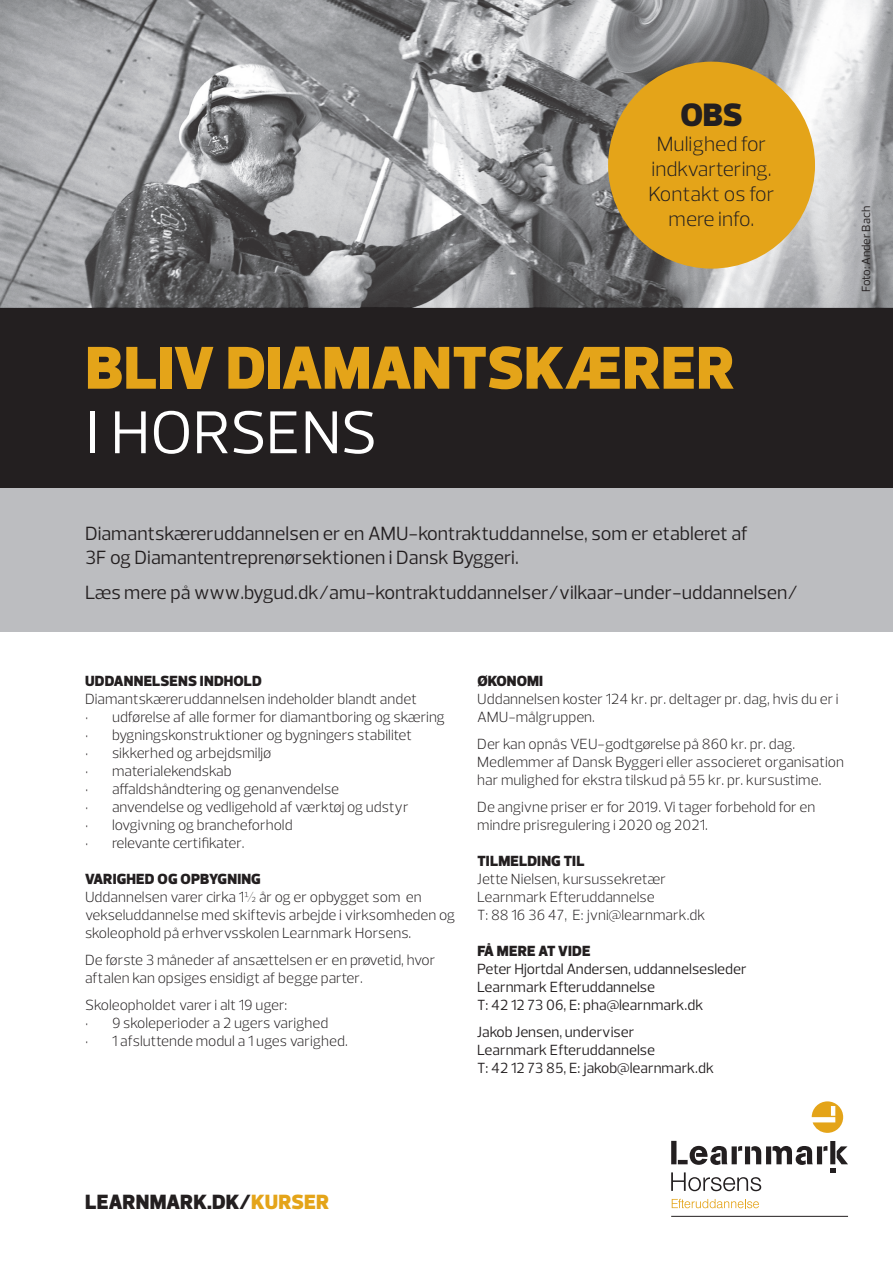
<style>
.page{position:relative;width:893px;height:1263px;background:#fff}
.page>*{position:absolute;margin:0;border:0;box-sizing:border-box;transform-origin:0 0}
.t1{font:900 61.5px "Prelo";color:#e4a419}
.t2{font:61.5px "Prelo";letter-spacing:-.005em;color:#fff}
.t3{font:900 33px "Prelo";color:#231f20}
.t4{font:300 21px/25.2px "Prelo";color:#231f20;text-align:center}
.t5{font:900 21px "Prelo";letter-spacing:.015em;color:#231f20}
.t6{font:19.5px/24px "Prelo";color:#231f20}
.t7{font:300 15px/18px "Prelo";color:#231f20}
.t8{font:15px/18px "Prelo";color:#231f20}
.t9{font:900 15px "Prelo";color:#231f20}
.t10{font:12px "Prelo";color:#231f20}
.s1{font-weight:900}
.s2{color:#e4a419}
</style>
<div class="page">
<div style="left:0;top:308px;width:893px;height:180px;background:#231f20"></div>
<img style="left:0;top:0;width:893px;height:308px">
<svg style="left:671px;top:1141px;width:177px;height:50px"></svg>
<svg style="left:812px;top:1101px;width:31px;height:32px"></svg>
<hr style="left:671px;top:1216px;width:177px;height:1px;background:#231f20">
<svg style="left:672px;top:1199px;width:87px;height:9px"></svg>
<div style="left:0;top:488px;width:893px;height:143px;background:#bcbdc0"></div>
<div style="left:608px;top:62px;width:207px;height:207px;background:#e4a419;border-radius:50%"></div>
<p class="t3" style="left:681px;top:94px;width:63px">OBS</p>
<p class="t4" style="left:649px;top:131px;width:127px">Mulighed for indkvartering.<br>Kontakt os for mere info.</p>
<p class="t1" style="left:85px;top:330px;width:650px">BLIV DIAMANTSKÆRER</p>
<p class="t2" style="left:85px;top:395px;width:293px">I HORSENS</p>
<p class="t10" style="left:859px;top:292px;width:87px;rotate:-90deg">Foto: Ander Bach</p>
<p class="t6" style="left:85px;top:522px;width:664px">Diamantskæreruddannelsen er en AMU-kontraktuddannelse, som er etableret af<br>3F og Diamantentreprenørsektionen i Dansk Byggeri.</p>
<p class="t6" style="left:85px;top:580px;width:714px">Læs mere på www.bygud.dk/amu-kontraktuddannelser/vilkaar-under-uddannelsen/</p>
<p class="t9" style="left:85px;top:672px;width:178px">UDDANNELSENS INDHOLD</p>
<p class="t7" style="left:85px;top:690px;width:333px">Diamantskæreruddannelsen indeholder blandt andet</p>
<p class="t7" style="left:85px;top:708px;width:361px">• udførelse af alle former for diamantboring og skæring</p>
<p class="t7" style="left:85px;top:726px;width:329px">• bygningskonstruktioner og bygningers stabilitet</p>
<p class="t7" style="left:85px;top:744px;width:188px">• sikkerhed og arbejdsmiljø</p>
<p class="t7" style="left:85px;top:762px;width:148px">• materialekendskab</p>
<p class="t7" style="left:85px;top:780px;width:256px">• affaldshåndtering og genanvendelse</p>
<p class="t7" style="left:85px;top:798px;width:325px">• anvendelse og vedligehold af værktøj og udstyr</p>
<p class="t7" style="left:85px;top:816px;width:209px">• lovgivning og brancheforhold</p>
<p class="t7" style="left:85px;top:834px;width:161px">• relevante certifikater.</p>
<p class="t9" style="left:85px;top:870px;width:177px">VARIGHED OG OPBYGNING</p>
<p class="t7" style="left:85px;top:888px;width:372px">Uddannelsen varer cirka 1½ år og er opbygget som en vekseluddannelse med skiftevis arbejde i virksomheden og skoleophold på erhvervsskolen Learnmark Horsens.</p>
<p class="t7" style="left:85px;top:951px;width:352px">De første 3 måneder af ansættelsen er en prøvetid, hvor aftalen kan opsiges ensidigt af begge parter.</p>
<p class="t7" style="left:85px;top:996px;width:204px">Skoleopholdet varer i alt 19 uger:</p>
<p class="t7" style="left:85px;top:1014px;width:245px">• 9 skoleperioder a 2 ugers varighed</p>
<p class="t7" style="left:85px;top:1032px;width:264px">• 1 afsluttende modul a 1 uges varighed.</p>
<p class="t9" style="left:477px;top:672px;width:67px">ØKONOMI</p>
<p class="t7" style="left:477px;top:690px;width:363px">Uddannelsen koster 124 kr. pr. deltager pr. dag, hvis du er i<br>AMU-målgruppen.</p>
<p class="t7" style="left:477px;top:735px;width:368px">Der kan opnås VEU-godtgørelse på 860 kr. pr. dag.<br>Medlemmer af Dansk Byggeri eller associeret organisation har mulighed for ekstra tilskud på 55 kr. pr. kursustime.</p>
<p class="t7" style="left:477px;top:798px;width:340px">De angivne priser er for 2019. Vi tager forbehold for en mindre prisregulering i 2020 og 2021.</p>
<p class="t7" style="left:477px;top:852px;width:190px"><span class="s1">TILMELDING TIL<br></span>Jette Nielsen, kursussekretær<br>Learnmark Efteruddannelse</p>
<p class="t7" style="left:477px;top:906px;width:230px">T: 88 16 36 47, E: jvni@learnmark.dk</p>
<p class="t9" style="left:477px;top:942px;width:115px">FÅ MERE AT VIDE</p>
<p class="t8" style="left:477px;top:960px;width:271px">Peter Hjortdal Andersen, uddannelsesleder</p>
<p class="t8" style="left:477px;top:978px;width:228px">Learnmark Efteruddannelse<br>T: 42 12 73 06, E: pha@learnmark.dk</p>
<p class="t8" style="left:477px;top:1023px;width:179px">Jakob Jensen, underviser<br>Learnmark Efteruddannelse</p>
<p class="t8" style="left:477px;top:1059px;width:238px">T: 42 12 73 85, E: jakob@learnmark.dk</p>
<p class="t5" style="left:85px;top:1189px;width:245px">LEARNMARK.DK/<span class="s2">KURSER</span></p>
</div>
